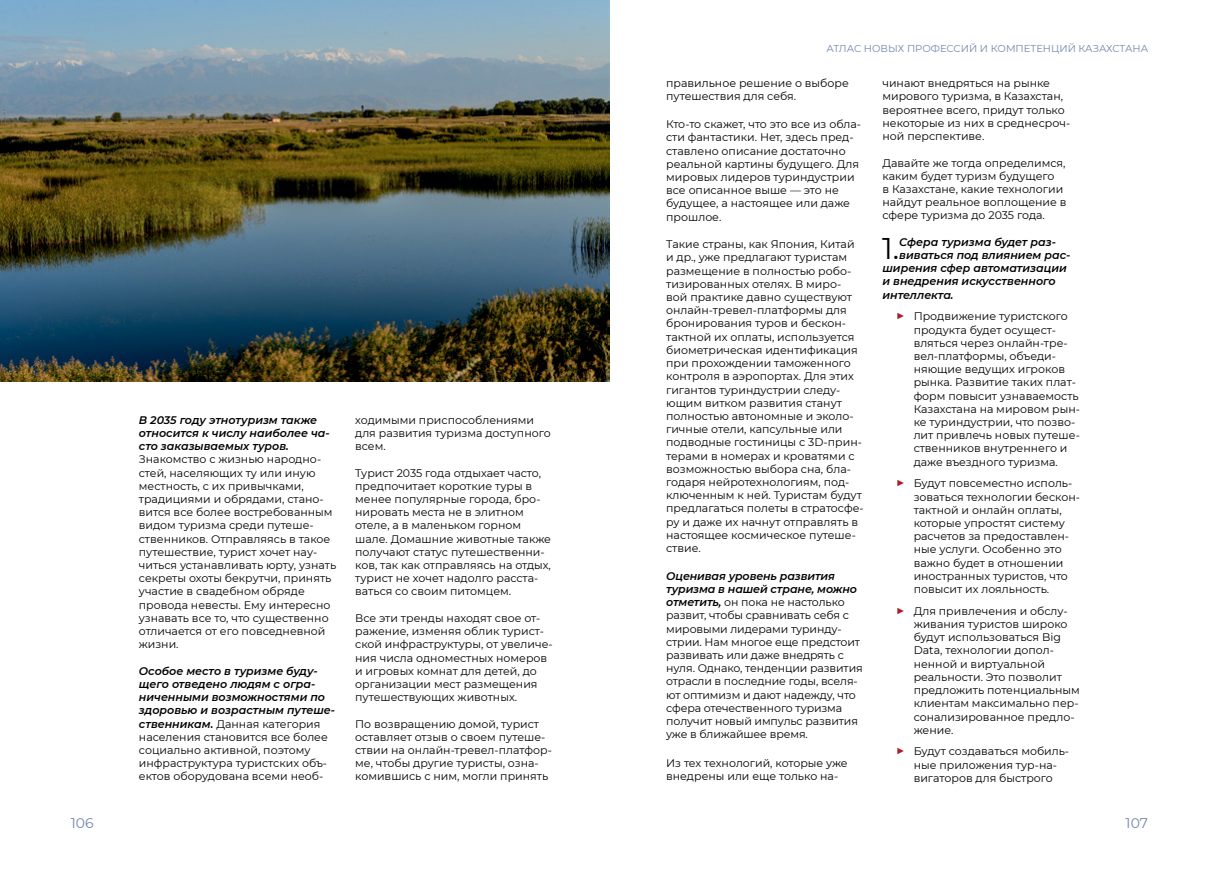
<style>
.page{position:relative;width:1219px;height:871px;background:#fff}
.page>*{position:absolute;margin:0;border:0;box-sizing:border-box;transform-origin:0 0}
.t1{font:29.9px "Montserrat";color:#000}
.t2{font:14px "Montserrat";color:#7287ab}
.t3{font:11px/13.2px "Montserrat";color:#000}
.t4{font:italic 600 11px/13.2px "Montserrat";color:#000}
.t5{font:10px "Montserrat";color:#7287ab}
.s1{font-weight:600;font-style:italic}
.s2{font-size:15px;color:#ad1c27}
</style>
<div class="page">
<img style="left:0;top:0;width:609px;height:381px">
<p class="t4" style="left:139px;top:412px;width:192px">В 2035 году этнотуризм также относится к числу наиболее ча&shy;сто заказываемых туров.</p>
<p class="t3" style="left:139px;top:452px;width:199px">Знакомство с жизнью народно&shy;стей , населяющих ту или иную местность, с их привычками, традициями и обрядами, стано&shy;вится все более востребованным видом туризма среди путеше&shy;ственников. Отправляясь в такое путешествие, турист хочет нау&shy;читься устанавливать юрту, узнать секреты охоты бекрутчи, принять участие в свадебном обряде провода невесты. Ему интересно узнавать все то, что существенно отличается от его повседневной жизни.</p>
<p class="t3" style="left:139px;top:663px;width:198px"><span class="s1">Особое место в туризме буду&shy;щего отведено людям с огра&shy;ниченными возможностями по здоровью и возрастным путеше&shy;ственникам.</span> Данная категория населения становится все более социально активной, поэтому инфраструктура туристских объ&shy;ектов оборудована всеми необ-</p>
<p class="t3" style="left:355px;top:412px;width:197px">ходимыми приспособлениями для развития туризма доступного всем.</p>
<p class="t3" style="left:355px;top:465px;width:197px">Турист 2035 года отдыхает часто, предпочитает короткие туры в менее популярные города, бро&shy;нировать места не в элитном отеле, а в маленьком горном шале. Домашние животные также получают статус путешественни&shy;ков, так как отправляясь на отдых, турист не хочет надолго расста&shy;ваться со своим питомцем.</p>
<p class="t3" style="left:355px;top:610px;width:199px">Все эти тренды находят свое от&shy;ражение, изменяя облик турист&shy;ской инфраструктуры, от увеличе&shy;ния числа одноместных номеров и игровых комнат для детей , до организации мест размещения путешествующих животных.</p>
<p class="t3" style="left:355px;top:716px;width:198px">По возвращению домой, турист оставляет отзыв о своем путеше&shy;ствии на онлай н-тревел-платфор&shy;ме, чтобы другие туристы, озна&shy;комившись с ним, могли принять</p>
<p class="t5" style="left:826px;top:42px;width:323px">АТЛАС НОВЫХ ПРОФЕССИЙ И КОМПЕТЕНЦИЙ КАЗАХСТАНА</p>
<p class="t3" style="left:666px;top:76px;width:184px">правильное решение о выборе путешествия для себя.</p>
<p class="t3" style="left:666px;top:117px;width:196px">Кто-то скажет, что это все из обла&shy;сти фантастики. Нет, здесь пред&shy;ставлено описание достаточно реальной картины будущего. Для мировых лидеров туриндустрии все описанное выше — это не будущее, а настоящее или даже прошлое.</p>
<p class="t3" style="left:666px;top:237px;width:199px">Такие страны, как Япония, Китай<br>и др., уже предлагают туристам размещение в полностью робо&shy;тизированных отелях. В миро-<br>вой практике давно существуют онлай н-тревел-платформы для бронирования туров и бескон&shy;тактной их оплаты, используется биометрическая идентификация при прохождении таможенного контроля в аэропортах. Для этих гигантов туриндустрии следу&shy;ющим витком развития станут полностью автономные и эколо&shy;гичные отели, капсульные или подводные гостиницы с 3D-прин&shy;терами в номерах и кроватями с возможностью выбора сна, бла&shy;годаря ней ротехнологиям, под&shy;ключенным к ней. Туристам будут предлагаться полеты в стратосфе&shy;ру и даже их начнут отправлять в настоящее космическое путеше&shy;ствие.</p>
<p class="t3" style="left:666px;top:568px;width:198px"><span class="s1">Оценивая уровень развития туризма в нашей стране, можно отметить,</span> он пока не настолько развит, чтобы сравнивать себя с мировыми лидерами туринду&shy;стрии. Нам многое еще предстоит развивать или даже внедрять с нуля. Однако, тенденции развития отрасли в последние годы, вселя&shy;ют оптимизм и дают надежду, что сфера отечественного туризма получит новый импульс развития уже в ближай шее время.</p>
<p class="t3" style="left:666px;top:755px;width:183px">Из тех технологий , которые уже внедрены или еще только на-</p>
<p class="t3" style="left:882px;top:76px;width:189px">чинают внедряться на рынке мирового туризма, в Казахстан, вероятнее всего, придут только некоторые из них в среднесроч&shy;ной перспективе.</p>
<p class="t3" style="left:882px;top:155px;width:186px">Давайте же тогда определимся, каким будет туризм будущего<br>в Казахстане, какие технологии найдут реальное воплощение в сфере туризма до 2035 года.</p>
<h1 class="t1" style="left:882px;top:228px;width:19px">1.</h1>
<p class="t4" style="left:899px;top:235px;width:158px">Сфера туризма будет раз-</p>
<p class="t4" style="left:899px;top:248px;width:172px">виваться под влиянием рас-</p>
<p class="t4" style="left:882px;top:261px;width:186px">ширения сфер автоматизации</p>
<p class="t4" style="left:882px;top:274px;width:175px">и внедрения искусственного</p>
<p class="t4" style="left:882px;top:287px;width:73px">интеллекта.</p>
<p class="t3" style="left:914px;top:309px;width:168px;text-indent:-18px"><span class="s2">▶</span> Продвижение туристского продукта будет осущест&shy;вляться через онлай н-тре&shy;вел-платформы, объеди&shy;няющие ведущих игроков рынка. Развитие таких плат&shy;форм повысит узнаваемость<br>Казахстана на мировом рын&shy;ке туриндустрии, что позво&shy;лит привлечь новых путеше&shy;ственников внутреннего и даже въездного туризма.</p>
<p class="t3" style="left:914px;top:476px;width:168px;text-indent:-18px"><span class="s2">▶</span> Будут повсеместно исполь&shy;зоваться технологии бескон&shy;тактной и онлай н оплаты, которые упростят систему расчетов за предоставлен&shy;ные услуги. Особенно это важно будет в отношении иностранных туристов, что повысит их лояльность.</p>
<p class="t3" style="left:914px;top:603px;width:168px;text-indent:-18px"><span class="s2">▶</span> Для привлечения и обслу&shy;живания туристов широко будут использоваться Big<br>Data, технологии допол&shy;ненной и виртуальной реальности. Это позволит предложить потенциальным клиентам максимально пер&shy;сонализированное предло&shy;жение.</p>
<p class="t3" style="left:896px;top:744px;width:175px;text-align:center"><span class="s2">▶</span> Будут создаваться мобиль&shy;ные приложения тур-на&shy;вигаторов для быстрого</p>
<p class="t2" style="left:71px;top:812px;width:24px">106</p>
<p class="t2" style="left:1126px;top:812px;width:24px">107</p>
</div>
